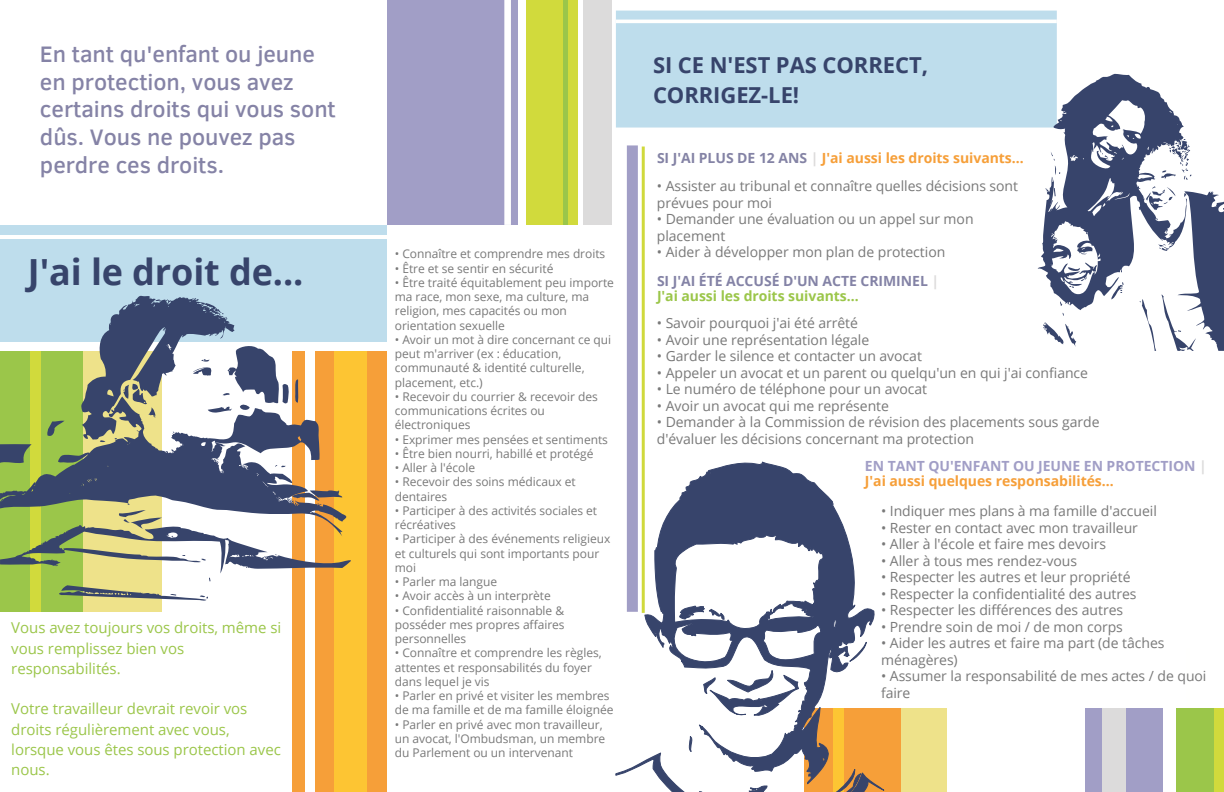
<style>
.page{position:relative;width:1224px;height:792px;background:#fff}
.page>*{position:absolute;margin:0;border:0;box-sizing:border-box;transform-origin:0 0}
.t1{font:700 36px "Open Sans";letter-spacing:-.005em;color:#37446b}
.t2{font:500 23px/27.8px "Clear Sans";letter-spacing:-.005em;color:#8583a6}
.t3{font:700 22px/30.8px "Open Sans";letter-spacing:-.005em;color:#37446b}
.t4{font:15px/20.2px "Open Sans";letter-spacing:-.005em;color:#9bc64a}
.t5{font:14px/16.5px "Open Sans";letter-spacing:-.005em;color:#797979}
.t6{font:700 14px/14.2px "Open Sans";letter-spacing:-.005em;color:#a19ec6}
.t7{font:700 14px/15.8px "Open Sans";letter-spacing:-.005em;color:#8483a6}
.t8{font:700 14px "Open Sans";letter-spacing:-.005em;color:#f69f39}
.t9{font:12px/14.2px "Open Sans";letter-spacing:-.005em;color:#797979}
.s1{color:#8483a5}
.s2{color:#dcdbdb}
.s3{color:#9bc64a}
.s4{color:#f69f39}
</style>
<div class="page">
<div style="left:0;top:225px;width:387px;height:117px;background:#beddec"></div>
<hr style="left:0;top:235px;width:387px;height:3px;background:#fffffe">
<div style="left:292px;top:351px;width:95px;height:441px;background:#f69f39"></div>
<div style="left:305px;top:351px;width:9px;height:441px;background:#fffffe"></div>
<div style="left:335px;top:351px;width:32px;height:441px;background:#fdc533"></div>
<div style="left:83px;top:351px;width:79px;height:261px;background:#eee28a"></div>
<div style="left:387px;top:0;width:130px;height:225px;background:#a19ec6"></div>
<div style="left:583px;top:0;width:29px;height:225px;background:#dcdbdb"></div>
<div style="left:0;top:351px;width:83px;height:261px;background:#9bc64a"></div>
<div style="left:30px;top:351px;width:10px;height:261px;background:#d1da3c"></div>
<div style="left:504px;top:0;width:7px;height:225px;background:#fffffe"></div>
<div style="left:526px;top:0;width:52px;height:225px;background:#d1da3c"></div>
<div style="left:563px;top:0;width:5px;height:225px;background:#9bc64a"></div>
<svg style="left:0;top:397px;width:335px;height:93px"></svg>
<svg style="left:81px;top:295px;width:218px;height:147px"></svg>
<svg style="left:0;top:490px;width:351px;height:111px"></svg>
<div style="left:616px;top:11px;width:441px;height:117px;background:#beddec"></div>
<hr style="left:616px;top:20px;width:441px;height:3px;background:#fffffe">
<div style="left:804px;top:708px;width:97px;height:84px;background:#f69f39"></div>
<div style="left:901px;top:708px;width:46px;height:84px;background:#eee28a"></div>
<div style="left:1085px;top:708px;width:77px;height:84px;background:#a19ec6"></div>
<div style="left:1176px;top:708px;width:39px;height:84px;background:#9bc64a"></div>
<div style="left:1215px;top:708px;width:9px;height:84px;background:#d1da3c"></div>
<div style="left:1102px;top:708px;width:23px;height:84px;background:#dcdbdb"></div>
<svg style="left:644px;top:461px;width:231px;height:274px"></svg>
<svg style="left:848px;top:636px;width:22px;height:27px"></svg>
<svg style="left:702px;top:669px;width:98px;height:47px"></svg>
<svg style="left:615px;top:735px;width:270px;height:57px"></svg>
<svg style="left:678px;top:605px;width:47px;height:16px"></svg>
<svg style="left:1037px;top:74px;width:187px;height:277px"></svg>
<hr style="left:642px;top:147px;width:3px;height:466px;background:#d0d93c">
<div style="left:627px;top:145px;width:11px;height:467px;background:#a19ec6"></div>
<h3 class="t2" style="left:40px;top:39px;width:297px">En tant qu'enfant ou jeune en protection, vous avez certains droits qui vous sont dûs. Vous ne pouvez pas perdre ces droits.</h3>
<p class="t1" style="left:28px;top:247px;width:277px">J'ai le droit de...</p>
<h1 class="t4" style="left:11px;top:617px;width:271px">Vous avez toujours vos droits, même si vous remplissez bien vos responsabilités.</h1>
<h5 class="t4" style="left:11px;top:698px;width:271px">Votre travailleur devrait revoir vos droits régulièrement avec vous, lorsque vous êtes sous protection avec nous.</h5>
<p class="t9" style="left:395px;top:246px;width:212px">• Connaître et comprendre mes droits</p>
<p class="t9" style="left:395px;top:261px;width:160px">• Être et se sentir en sécurité</p>
<p class="t9" style="left:395px;top:275px;width:221px">• Être traité équitablement peu importe ma race, mon sexe, ma culture, ma religion, mes capacités ou mon orientation sexuelle</p>
<p class="t9" style="left:395px;top:332px;width:218px">• Avoir un mot à dire concernant ce qui peut m'arriver (ex : éducation, communauté &amp; identité culturelle, placement, etc.)</p>
<p class="t9" style="left:395px;top:389px;width:205px">• Recevoir du courrier &amp; recevoir des communications écrites ou électroniques</p>
<p class="t9" style="left:395px;top:432px;width:215px">• Exprimer mes pensées et sentiments</p>
<p class="t9" style="left:395px;top:446px;width:200px">• Être bien nourri, habillé et protégé</p>
<p class="t9" style="left:395px;top:460px;width:82px">• Aller à l'école</p>
<p class="t9" style="left:395px;top:474px;width:182px">• Recevoir des soins médicaux et dentaires</p>
<p class="t9" style="left:395px;top:503px;width:204px">• Participer à des activités sociales et récréatives</p>
<p class="t9" style="left:395px;top:531px;width:217px">• Participer à des événements religieux et culturels qui sont importants pour moi</p>
<p class="t9" style="left:395px;top:574px;width:104px">• Parler ma langue</p>
<p class="t9" style="left:395px;top:588px;width:158px">• Avoir accès à un interprète</p>
<p class="t9" style="left:395px;top:603px;width:171px;text-align:justify">• Confidentialité raisonnable &amp; posséder mes propres affaires personnelles</p>
<p class="t9" style="left:395px;top:645px;width:208px">• Connaître et comprendre les règles, attentes et responsabilités du foyer dans lequel je vis</p>
<p class="t9" style="left:395px;top:688px;width:220px">• Parler en privé et visiter les membres de ma famille et de ma famille éloignée</p>
<p class="t9" style="left:395px;top:717px;width:212px">• Parler en privé avec mon travailleur, un avocat, l'Ombudsman, un membre du Parlement ou un intervenant</p>
<h5 class="t3" style="left:653px;top:49px;width:277px">SI CE N'EST PAS CORRECT,<br>CORRIGEZ-LE!</h5>
<h4 class="t8" style="left:657px;top:148px;width:368px"><span class="s1">SI J'AI PLUS DE 12 ANS</span> <span class="s2">|</span> J'ai aussi les droits suivants…</h4>
<h2 class="t5" style="left:657px;top:177px;width:363px">• Assister au tribunal et connaître quelles décisions sont prévues pour moi</h2>
<h2 class="t5" style="left:657px;top:210px;width:318px">• Demander une évaluation ou un appel sur mon placement</h2>
<h2 class="t5" style="left:657px;top:243px;width:290px">• Aider à développer mon plan de protection</h2>
<h5 class="t7" style="left:657px;top:272px;width:284px">SI J'AI ÉTÉ ACCUSÉ D'UN ACTE CRIMINEL <span class="s2">|<br></span><span class="s3">J'ai aussi les droits suivants…</span></h5>
<h4 class="t5" style="left:657px;top:314px;width:203px">• Savoir pourquoi j'ai été arrêté</h4>
<h4 class="t5" style="left:657px;top:331px;width:214px">• Avoir une représentation légale</h4>
<h4 class="t5" style="left:657px;top:347px;width:267px">• Garder le silence et contacter un avocat</h4>
<h4 class="t5" style="left:657px;top:364px;width:433px">• Appeler un avocat et un parent ou quelqu'un en qui j'ai confiance</h4>
<h4 class="t5" style="left:657px;top:380px;width:272px">• Le numéro de téléphone pour un avocat</h4>
<h4 class="t5" style="left:657px;top:397px;width:234px">• Avoir un avocat qui me représente</h4>
<h4 class="t5" style="left:657px;top:413px;width:444px">• Demander à la Commission de révision des placements sous garde d'évaluer les décisions concernant ma protection</h4>
<h4 class="t6" style="left:865px;top:459px;width:343px">EN TANT QU'ENFANT OU JEUNE EN PROTECTION <span class="s2">|<br></span><span class="s4">J'ai aussi quelques responsabilités…</span></h4>
<h5 class="t5" style="left:881px;top:502px;width:277px">• Indiquer mes plans à ma famille d'accueil</h5>
<h5 class="t5" style="left:881px;top:519px;width:258px">• Rester en contact avec mon travailleur</h5>
<h5 class="t5" style="left:881px;top:535px;width:227px">• Aller à l'école et faire mes devoirs</h5>
<h5 class="t5" style="left:881px;top:552px;width:198px">• Aller à tous mes rendez-vous</h5>
<h5 class="t5" style="left:881px;top:568px;width:251px">• Respecter les autres et leur propriété</h5>
<h5 class="t5" style="left:881px;top:585px;width:257px">• Respecter la confidentialité des autres</h5>
<h5 class="t5" style="left:881px;top:601px;width:244px">• Respecter les différences des autres</h5>
<h5 class="t5" style="left:881px;top:618px;width:243px">• Prendre soin de moi / de mon corps</h5>
<h5 class="t5" style="left:881px;top:634px;width:285px">• Aider les autres et faire ma part (de tâches ménagères)</h5>
<h5 class="t5" style="left:881px;top:667px;width:327px">• Assumer la responsabilité de mes actes / de quoi faire</h5>
</div>
